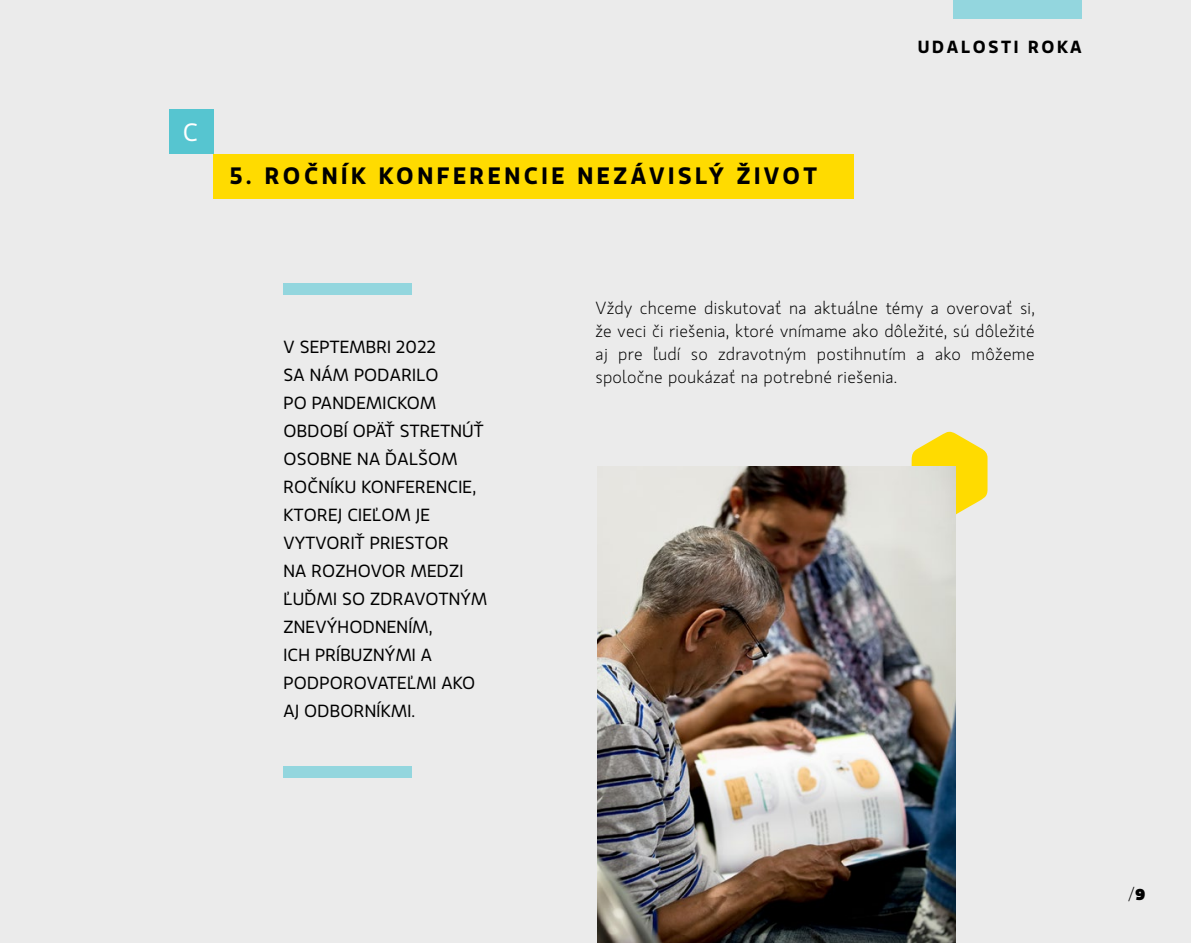
<style>
.page{position:relative;width:1191px;height:943px;background:#ebebeb}
.page>*{position:absolute;margin:0;border:0;box-sizing:border-box;transform-origin:0 0}
.t1{font:24.85px "Gloriola Std";color:#fff}
.t2{font:600 23.62px "Gloriola Std";letter-spacing:.15em;color:#000}
.t3{font:17.5px/28px "Gloriola Std";letter-spacing:.015em;color:#000}
.t4{font:300 17.5px/23.3px "Gloriola Std";letter-spacing:.015em;color:#000;text-align:justify}
.t5{font:600 17.5px "Gloriola Std";letter-spacing:.15em;color:#000}
.t6{font:300 15.75px "Gloriola Std";color:#000}
.s1{font-family:"Gloriola Std Display";font-weight:900}
</style>
<div class="page">
<div style="left:213px;top:154px;width:640px;height:44px;background:#ffdb00"></div>
<div style="left:283px;top:284px;width:129px;height:11px;background:#93d6de"></div>
<div style="left:283px;top:767px;width:129px;height:11px;background:#93d6de"></div>
<div style="left:169px;top:109px;width:44px;height:45px;background:#56c5d0"></div>
<svg style="left:911px;top:431px;width:76px;height:86px"></svg>
<div style="left:953px;top:0;width:128px;height:18px;background:#93d6de"></div>
<img style="left:598px;top:466px;width:357px;height:477px">
<h1 class="t1" style="left:183px;top:116px;width:14px">C</h1>
<h2 class="t2" style="left:230px;top:159px;width:365px">5. ROČNÍK KONFERENCIE NEZÁVIS</h2>
<h2 class="t2" style="left:695px;top:159px;width:59px">LÝ ŽIVO</h2>
<h2 class="t2" style="left:803px;top:159px;width:15px">T</h2>
<p class="t5" style="left:917px;top:34px;width:125px">UDALOS TI ROKA</p>
<p class="t3" style="left:283px;top:332px;width:205px">V SEPTEMBRI 2022<br>SA NÁM PODARILO<br>PO PANDEMICKOM<br>OBDOBÍ OPÄŤ STRETNÚŤ<br>OSOBNE NA ĎALŠOM<br>ROČNÍKU KONFERENCIE,<br>KTOREJ CIEĽOM JE<br>VYTVORIŤ PRIESTOR<br>NA ROZHOVOR MEDZI<br>ĽUĎMI SO ZDRAVOTNÝM<br>ZNEVÝHODNENÍM,<br>ICH PRÍBUZNÝMI A<br>PODPOROVATEĽMI AKO<br>AJ ODBORNÍKMI.</p>
<p class="t4" style="left:595px;top:295px;width:441px">Vždy chceme diskutovať na aktuálne témy a overovať si, že veci či riešenia, ktoré vnímame ako dôležité, sú dôležité aj pre ľudí so zdravotným postihnutím a ako môžeme spoločne poukázať na potrebné riešenia.</p>
<p class="t6" style="left:1129px;top:884px;width:17px">/<span class="s1">9</span></p>
</div>
